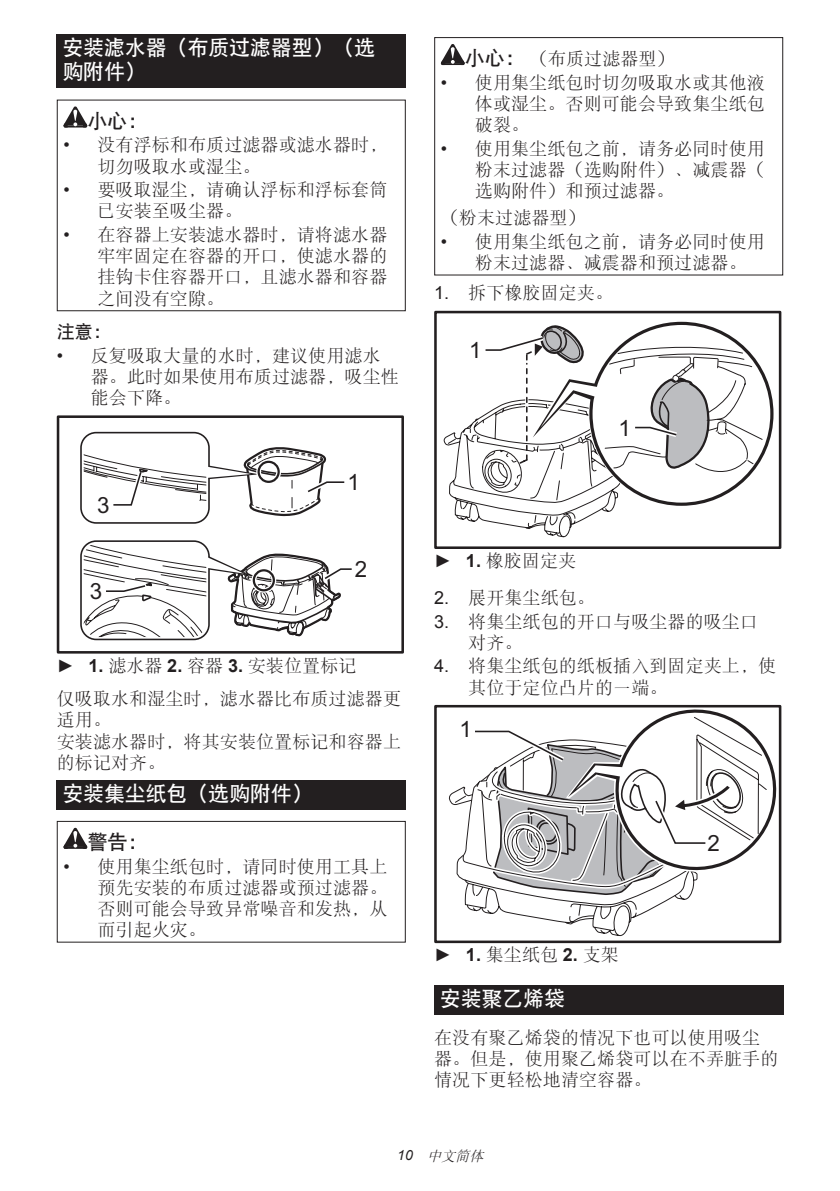
<style>
.page{position:relative;width:840px;height:1191px;background:#fff}
.page>*{position:absolute;margin:0;border:0;box-sizing:border-box;transform-origin:0 0}
.t1{font:22.4px "Arial";color:#231f20}
.t2{font:21px/24.6px "DFP Hei W7 GB EUC H";letter-spacing:-.01em;color:#fff}
.t3{font:20px "DFP Hei W7 GB EUC H";color:#231f20}
.t4{font:18px/21px "DFP Song W3 GB EUC H";letter-spacing:.005em;color:#231f20}
.t5{font:18px "DFP Hei W7 GB EUC H";color:#231f20}
.t6{font:italic 14px "DFP Song W3 GB EUC H";color:#231f20}
.s1{font-family:"Arial"}
.s2{font-family:"Arial";font-weight:700}
.s3{font-family:"DFP Hei W7 GB EUC H";font-size:20px}
</style>
<div class="page">
<div style="left:57px;top:34px;width:348px;height:54px;background:#231f20"></div>
<svg style="left:63px;top:106px;width:24px;height:21px"></svg>
<div style="left:57px;top:100px;width:348px;height:211px;border:1px solid #231f20"></div>
<div style="left:80px;top:432px;width:130px;height:92px;border:2px solid #231f20;border-radius:15px"></div>
<svg style="left:84px;top:447px;width:268px;height:194px"></svg>
<div style="left:57px;top:415px;width:347px;height:238px;border:3px solid #231f20"></div>
<div style="left:57px;top:780px;width:348px;height:29px;background:#231f20"></div>
<svg style="left:63px;top:827px;width:24px;height:22px"></svg>
<div style="left:57px;top:821px;width:348px;height:121px;border:1px solid #231f20"></div>
<svg style="left:440px;top:44px;width:24px;height:21px"></svg>
<div style="left:434px;top:37px;width:348px;height:238px;border:1px solid #231f20"></div>
<div style="left:434px;top:311px;width:347px;height:238px;border:3px solid #231f20"></div>
<svg style="left:443px;top:321px;width:331px;height:217px"></svg>
<svg style="left:448px;top:787px;width:211px;height:149px"></svg>
<div style="left:434px;top:705px;width:347px;height:238px;border:3px solid #231f20"></div>
<svg style="left:462px;top:705px;width:319px;height:200px"></svg>
<div style="left:434px;top:985px;width:348px;height:29px;background:#231f20"></div>
<p class="t2" style="left:62px;top:35px;width:314px">安装滤水器（布质过滤器型）（选购附件）</p>
<p class="t3" style="left:87px;top:110px;width:62px">小心：</p>
<p class="t4" style="left:97px;top:134px;width:291px;text-indent:-34px"><span class="s1">•</span> 没有浮标和布质过滤器或滤水器时，切勿吸取水或湿尘。</p>
<p class="t4" style="left:97px;top:179px;width:291px;text-indent:-34px"><span class="s1">•</span> 要吸取湿尘，请确认浮标和浮标套筒已安装至吸尘器。</p>
<p class="t4" style="left:97px;top:224px;width:291px;text-align:justify;text-indent:-34px"><span class="s1">•</span> 在容器上安装滤水器时，请将滤水器牢牢固定在容器的开口，使滤水器的挂钩卡住容器开口，且滤水器和容器之间没有空隙。</p>
<p class="t5" style="left:57px;top:322px;width:56px">注意：</p>
<p class="t4" style="left:91px;top:345px;width:309px;text-indent:-34px"><span class="s1">•</span> 反复吸取大量的水时，建议使用滤水器。此时如果使用布质过滤器，吸尘性能会下降。</p>
<p class="t1" style="left:97px;top:490px;width:14px">3</p>
<p class="t1" style="left:90px;top:577px;width:14px">3</p>
<p class="t1" style="left:347px;top:468px;width:14px">1</p>
<p class="t1" style="left:354px;top:554px;width:14px">2</p>
<p class="t4" style="left:57px;top:648px;width:345px;line-height:33.6px"><span class="s1">►</span> <span class="s2">1.</span> 滤水器 <span class="s2">2.</span> 容器 <span class="s2">3.</span> 安装位置标记<br>仅吸取水和湿尘时，滤水器比布质过滤器更</p>
<p class="t4" style="left:57px;top:709px;width:345px">适用。<br>安装滤水器时，将其安装位置标记和容器上的标记对齐。</p>
<p class="t2" style="left:62px;top:781px;width:252px">安装集尘纸包（选购附件）</p>
<p class="t3" style="left:87px;top:831px;width:62px">警告：</p>
<p class="t4" style="left:97px;top:855px;width:291px;text-align:justify;text-indent:-34px"><span class="s1">•</span> 使用集尘纸包时，请同时使用工具上预先安装的布质过滤器或预过滤器。否则可能会导致异常噪音和发热，从而引起火灾。</p>
<p class="t4" style="left:464px;top:48px;width:211px"><span class="s3">小心：</span>（布质过滤器型）</p>
<p class="t4" style="left:474px;top:72px;width:291px;text-align:justify;text-indent:-34px"><span class="s1">•</span> 使用集尘纸包时切勿吸取水或其他液体或湿尘。否则可能会导致集尘纸包破裂。</p>
<p class="t4" style="left:474px;top:138px;width:291px;text-align:justify;text-indent:-34px"><span class="s1">•</span> 使用集尘纸包之前，请务必同时使用粉末过滤器（选购附件）、减震器（选购附件）和预过滤器。</p>
<p class="t4" style="left:440px;top:207px;width:146px">（粉末过滤器型）</p>
<p class="t4" style="left:474px;top:231px;width:291px;text-indent:-34px"><span class="s1">•</span> 使用集尘纸包之前，请务必同时使用粉末过滤器、减震器和预过滤器。</p>
<p class="t4" style="left:434px;top:282px;width:180px"><span class="s1">1.</span> 拆下橡胶固定夹。</p>
<p class="t1" style="left:469px;top:336px;width:14px">1</p>
<p class="t1" style="left:618px;top:413px;width:14px">1</p>
<p class="t4" style="left:434px;top:550px;width:143px"><span class="s1">►</span> <span class="s2">1.</span> 橡胶固定夹</p>
<p class="t4" style="left:434px;top:586px;width:162px"><span class="s1">2.</span> 展开集尘纸包。</p>
<p class="t4" style="left:468px;top:610px;width:291px;text-indent:-34px"><span class="s1">3.</span> 将集尘纸包的开口与吸尘器的吸尘口对齐。</p>
<p class="t4" style="left:468px;top:655px;width:309px;text-indent:-34px"><span class="s1">4.</span> 将集尘纸包的纸板插入到固定夹上，使其位于定位凸片的一端。</p>
<p class="t1" style="left:459px;top:714px;width:14px">1</p>
<p class="t1" style="left:707px;top:829px;width:14px">2</p>
<p class="t4" style="left:434px;top:944px;width:186px"><span class="s1">►</span> <span class="s2">1.</span> 集尘纸包 <span class="s2">2.</span> 支架</p>
<p class="t2" style="left:439px;top:986px;width:127px">安装聚乙烯袋</p>
<p class="t4" style="left:434px;top:1027px;width:345px">在没有聚乙烯袋的情况下也可以使用吸尘器。但是，使用聚乙烯袋可以在不弄脏手的情况下更轻松地清空容器。</p>
<p class="t6" style="left:397px;top:1148px;width:91px"><span class="s1">1 0</span> 中文简体</p>
</div>
